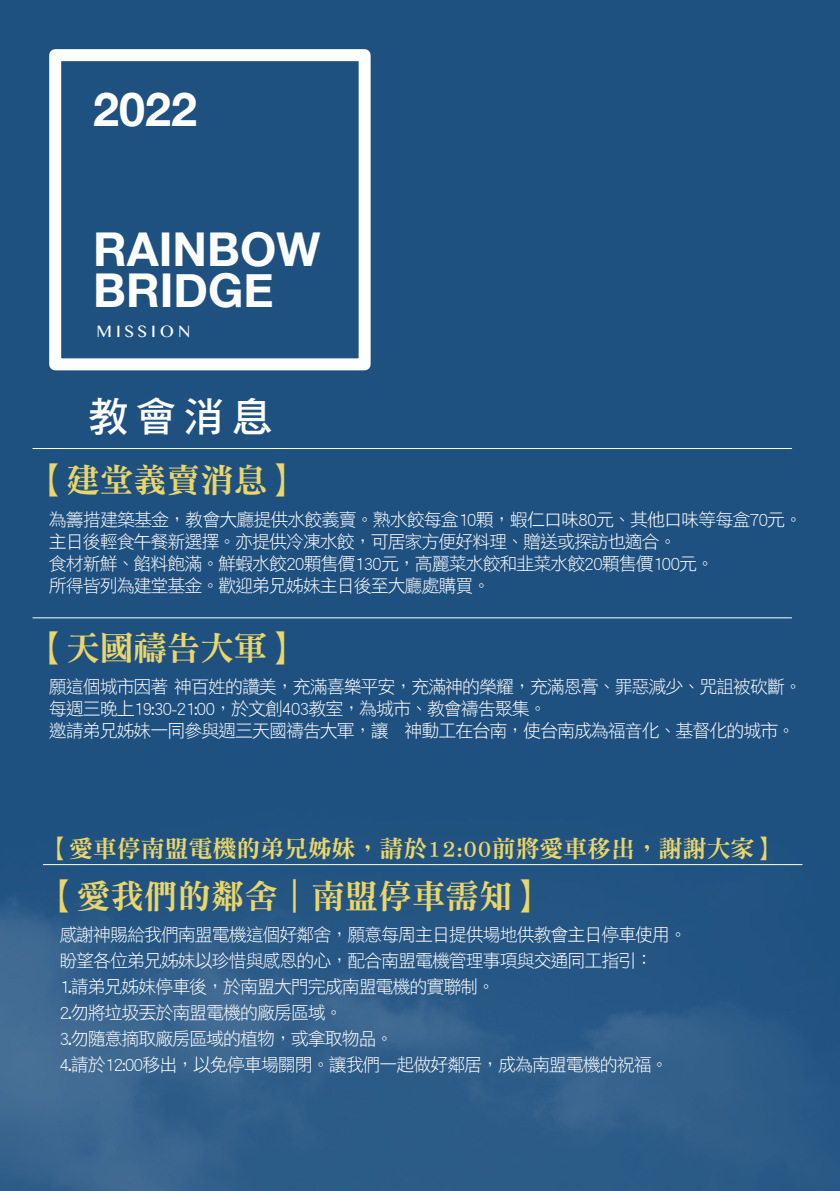
<style>
.page{position:relative;width:840px;height:1191px;background:#fff}
.page>*{position:absolute;margin:0;border:0;box-sizing:border-box;transform-origin:0 0}
.t1{font:700 46.6px/41px "Helvetica Neue";color:#fff}
.t2{font:40.6px "DF Hei Std W7";color:#fff}
.t3{font:33.4px "DF Ming Std W9";color:#ead669}
.t4{font:23.8px "DF Ming Std W9";color:#ead669}
.t5{font:18px/22px "DF Hei Std W3";letter-spacing:-.06em;color:#fff}
.t6{font:16.6px "Gurmukhi MN";letter-spacing:.24em;color:#fff}
</style>
<div class="page">
<div style="left:0;top:0;width:839px;height:1191px;background:#1f5180"></div>
<img style="left:0;top:864px;width:838px;height:327px">
<div style="left:49px;top:49px;width:321px;height:321px;border:12px solid #fff"></div>
<hr style="left:33px;top:448px;width:758px;height:1px;background:#fff">
<hr style="left:33px;top:617px;width:758px;height:1px;background:#fff">
<hr style="left:43px;top:864px;width:758px;height:1px;background:#fff">
<h1 class="t1" style="left:93px;top:90px;width:105px">2022</h1>
<h1 class="t1" style="left:93px;top:230px;width:228px">RAINBOW<br>BRIDGE</h1>
<p class="t6" style="left:96px;top:322px;width:95px">MISSION</p>
<h2 class="t2" style="left:88px;top:395px;width:186px">教會消息</h2>
<h3 class="t3" style="left:33px;top:461px;width:269px">【建堂義賣消息】</h3>
<p class="t5" style="left:49px;top:508px;width:754px">為籌措建築基金，教會大廳提供水餃義賣。熟水餃每盒10顆，蝦仁口味80元、其他口味等每盒70元。主日後輕食午餐新選擇。亦提供冷凍水餃，可居家方便好料理、贈送或探訪也適合。<br>食材新鮮、餡料飽滿。鮮蝦水餃20顆售價130元，高麗菜水餃和韭菜水餃20顆售價100元。<br>所得皆列為建堂基金。歡迎弟兄姊妹主日後至大廳處購買。</p>
<h3 class="t3" style="left:33px;top:629px;width:269px">【天國禱告大軍】</h3>
<p class="t5" style="left:49px;top:675px;width:754px">願這個城市因著 神百姓的讚美，充滿喜樂平安，充滿神的榮耀，充滿恩膏、罪惡減少、咒詛被砍斷。每週三晚上19:30-21:00，於文創403教室，為城市、教會禱告聚集。<br>邀請弟兄姊妹一同參與週三天國禱告大軍，讓　神動工在台南，使台南成為福音化、基督化的城市。</p>
<h3 class="t4" style="left:45px;top:835px;width:734px">【愛車停南盟電機的弟兄姊妹，請於12:00前將愛車移出，謝謝大家】</h3>
<h3 class="t3" style="left:43px;top:877px;width:504px">【愛我們的鄰舍｜南盟停車需知】</h3>
<p class="t5" style="left:59px;top:921px;width:629px;line-height:26px">感謝神賜給我們南盟電機這個好鄰舍，願意每周主日提供場地供教會主日停車使用。盼望各位弟兄姊妹以珍惜與感恩的心，配合南盟電機管理事項與交通同工指引：<br>1.請弟兄姊妹停車後，於南盟大門完成南盟電機的實聯制。<br>2.勿將垃圾丟於南盟電機的廠房區域。<br>3.勿隨意摘取廠房區域的植物，或拿取物品。<br>4.請於12:00移出，以免停車場關閉。讓我們一起做好鄰居，成為南盟電機的祝福。</p>
</div>
